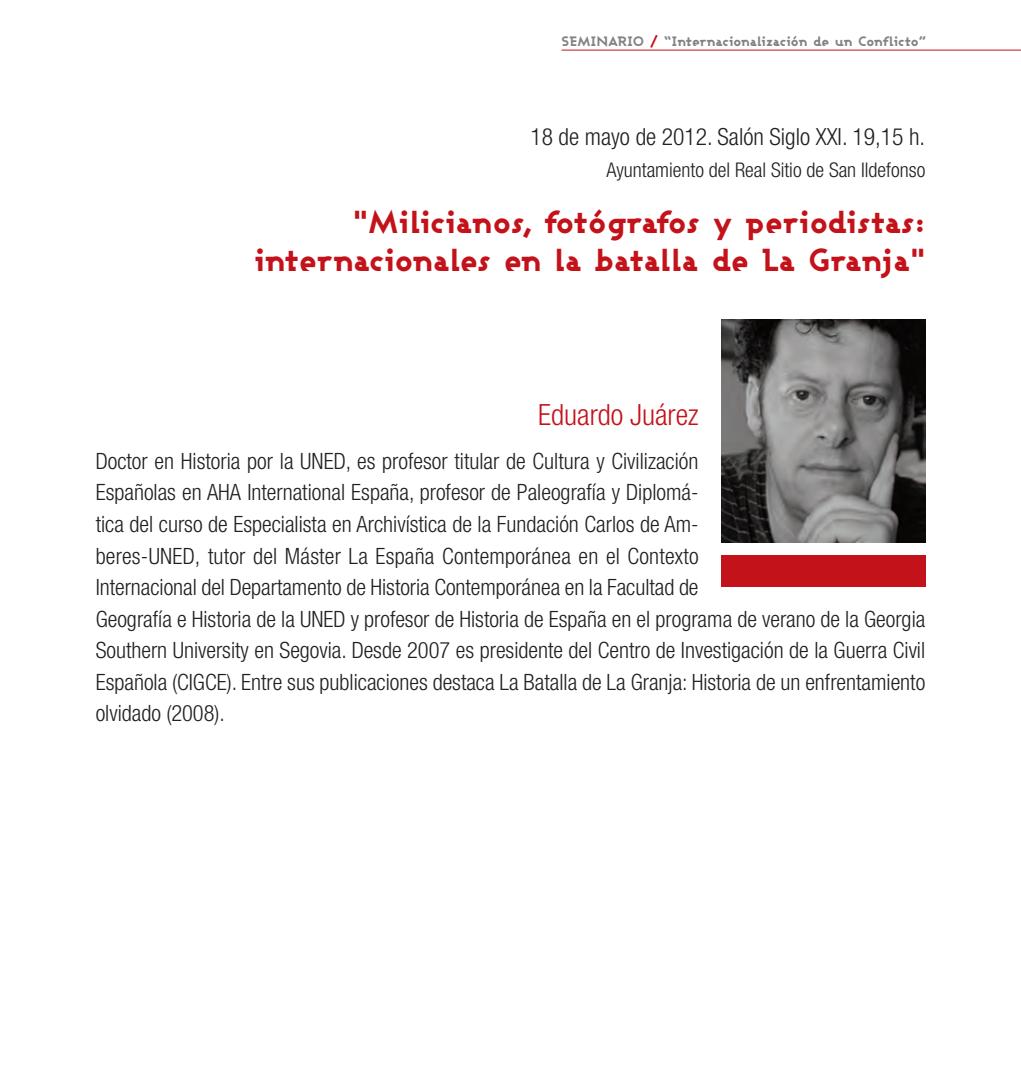
<style>
.page{position:relative;width:1021px;height:1085px;background:#fff}
.page>*{position:absolute;margin:0;border:0;box-sizing:border-box;transform-origin:0 0}
.t1{font:800 31.5px/37.8px "Ashby";letter-spacing:-.01em;color:#c4121a;text-align:right}
.t2{font:300 condensed 29.25px "Helvetica Neue LT Std";color:#c4121a}
.t3{font:300 condensed 23.62px "Helvetica Neue";color:#231f20}
.t4{font:300 condensed 22.5px/31.5px "Helvetica Neue";color:#231f20}
.t5{font:300 condensed 20.25px "Helvetica Neue";color:#231f20}
.t6{font:800 13.5px "Ashby";letter-spacing:-.005em;color:#808285}
.s1{color:#c4121a}
</style>
<div class="page">
<hr style="left:561px;top:50px;width:459px;height:1px;background:#c4121a">
<img style="left:721px;top:319px;width:204px;height:223px">
<div style="left:721px;top:555px;width:204px;height:32px;background:#c4121a"></div>
<p class="t6" style="left:561px;top:32px;width:366px">SEMINARIO <span class="s1">/</span> “Internacionalización de un Conflicto”</p>
<p class="t3" style="left:530px;top:128px;width:396px">18 de mayo de 2012. Salón Siglo XXI. 19,15 h.</p>
<p class="t5" style="left:606px;top:162px;width:320px">Ayuntamiento del Real Sitio de San Ildefonso</p>
<h1 class="t1" style="left:254px;top:202px;width:672px">"Milicianos, fotógrafos y periodistas: internacionales en la batalla de La Granja"</h1>
<h2 class="t2" style="left:538px;top:403px;width:162px">Eduardo Juárez</h2>
<p class="t4" style="left:96px;top:447px;width:831px">Doctor en Historia por la UNED, es profesor titular de Cultura y Civilización<br>Españolas en AHA International España, profesor de Paleografía y Diplomá-<br>tica del curso de Especialista en Archivística de la Fundación Carlos de Am-<br>beres-UNED, tutor del Máster La España Contemporánea en el Contexto<br>Internacional del Departamento de Historia Contemporánea en la Facultad de<br>Geografía e Historia de la UNED y profesor de Historia de España en el programa de verano de la Georgia Southern University en Segovia. Desde 2007 es presidente del Centro de Investigación de la Guerra Civil Española (CIGCE). Entre sus publicaciones destaca La Batalla de La Granja: Historia de un enfrentamiento olvidado (2008).</p>
</div>
